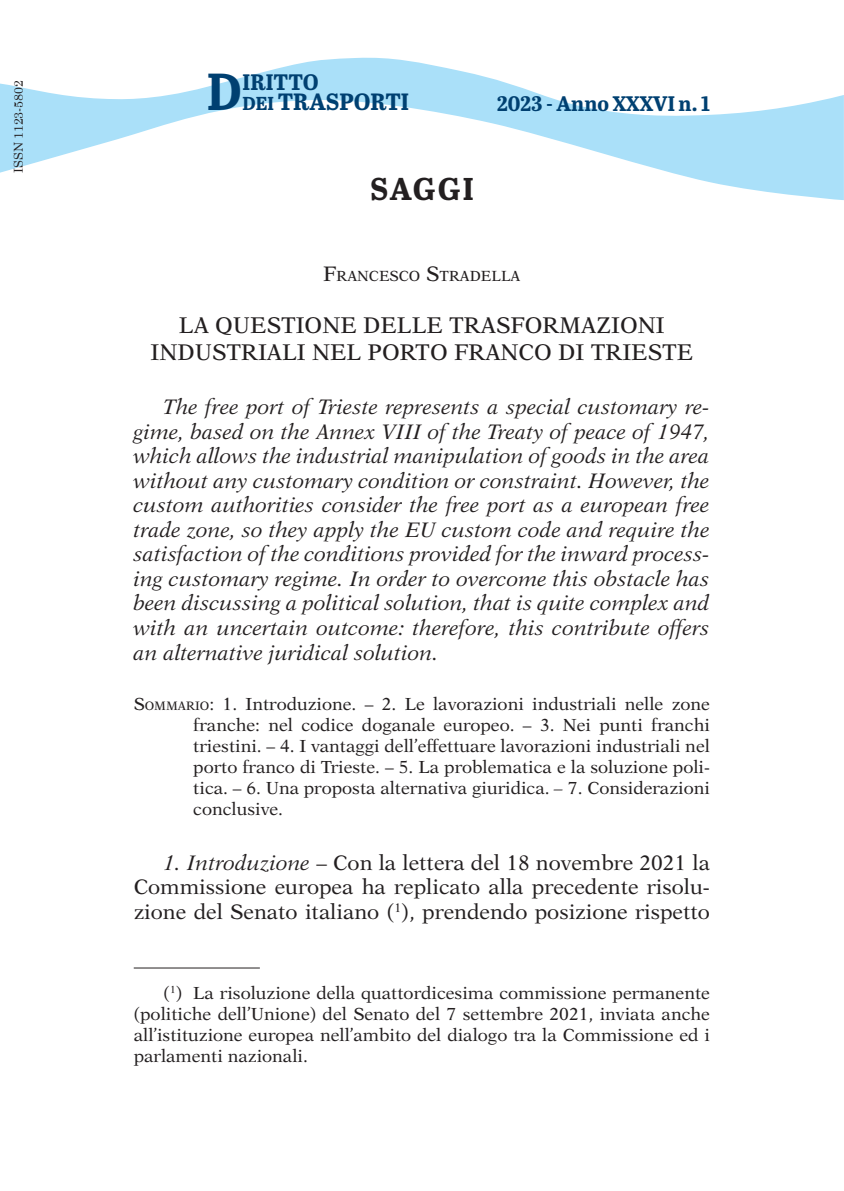
<style>
.page{position:relative;width:844px;height:1191px;background:#fff}
.page>*{position:absolute;margin:0;border:0;box-sizing:border-box;transform-origin:0 0}
.t1{font:700 51.98px "Abril Titling";color:#004071;scale:.94 1}
.t2{font:700 31.5px "Abril Titling";letter-spacing:.055em;color:#231f20}
.t3{font:700 23.62px "Abril Titling";color:#004071}
.t4{font:22.75px/27.3px "New Aster LT Std";color:#231f20;text-align:center}
.t5{font:700 22.4px "Abril Titling";color:#004071}
.t6{font:italic 21px/24.5px "New Aster LT Std";color:#231f20;text-align:justify}
.t7{font:21px/24.5px "New Aster LT Std";color:#231f20;text-align:justify}
.t8{font:700 21px "Abril Titling";color:#004071}
.t9{font:17.5px/21px "New Aster LT Std";color:#231f20;text-align:justify}
.t10{font:14.7px "New Aster LT Std";color:#231f20}
.t11{font:12.25px "Century Schoolbook";color:#231f20}
.s1{font-size:18.72px}
.s2{font-size:21px}
.s3{font-style:inherit}
.s4{font-size:12.25px}
.s5{font-style:italic}
</style>
<div class="page">
<hr style="left:134px;top:967px;width:126px;height:1px;background:#231f20">
<svg style="left:0;top:57px;width:843px;height:143px"></svg>
<p class="t11" style="left:11px;top:173px;width:94px;rotate:-90deg">ISSN 1123-5802</p>
<h1 class="t1" style="left:207px;top:54px;width:39px">D</h1>
<p class="t5" style="left:242px;top:66px;width:77px">IRITTO</p>
<p class="t3" style="left:242px;top:84px;width:168px"><span class="s1">DEI</span> TRASPORTI</p>
<p class="t8" style="left:497px;top:88px;width:214px">2023 - Anno XXXVI n. 1</p>
<h2 class="t2" style="left:370px;top:166px;width:105px">SAGGI</h2>
<p class="t10" style="left:323px;top:267px;width:198px"><span class="s2">F</span>RANCESCO <span class="s2">S</span>TRADELLA</p>
<p class="t4" style="left:150px;top:311px;width:544px">LA QUESTIONE DELLE TRASFORMAZIONI<br>INDUSTRIALI NEL PORTO FRANCO DI TRIESTE</p>
<p class="t6" style="left:134px;top:395px;width:577px;text-indent:30px">The free port of Trieste represents a special customary re&shy;gime, based on the Annex VIII of the Treaty of peace of 1947, which allows the industrial manipulation of goods in the area without any customary condition or constraint. However, the custom authorities consider the free port as a european free trade zone, so they apply the EU custom code and require the satisfaction of the conditions provided for the inward process&shy;ing customary regime. In order to overcome this obstacle has been discussing a political solution, that is quite complex and with an uncertain outcome: therefore, this contribute offers an alternative juridical solution.</p>
<p class="t9" style="left:193px;top:694px;width:518px;text-indent:-60px"><span class="s3">S</span><span class="s4">OMMARIO</span>: <span class="s3">1</span>. Introduzione. <span class="s3">–</span> 2. Le lavorazioni industriali nelle zone franche: nel codice doganale europeo. – 3. Nei punti franchi triestini. – <span class="s3">4.</span> I vantaggi dell’effettuare lavorazioni industriali nel porto franco di Trieste. – 5. La problematica e la soluzione poli&shy;tica. – 6. Una proposta alternativa giuridica. <span class="s5">–</span> 7. Considerazioni conclusive.</p>
<p class="t7" style="left:134px;top:850px;width:577px;text-indent:30px"><span class="s5">1. Introduzione</span> – Con la lettera del 18 novembre 2021 la Commissione europea ha replicato alla precedente risolu&shy;zione del Senato italiano (<sup>1</sup>), prendendo posizione rispetto</p>
<p class="t9" style="left:134px;top:982px;width:577px;text-indent:30px">(<sup>1</sup>) La risoluzione della quattordicesima commissione permanente (politiche dell’Unione) del Senato del 7 settembre 2021, inviata anche all’istituzione europea nell’ambito del dialogo tra la Commissione ed i parlamenti nazionali.</p>
</div>
